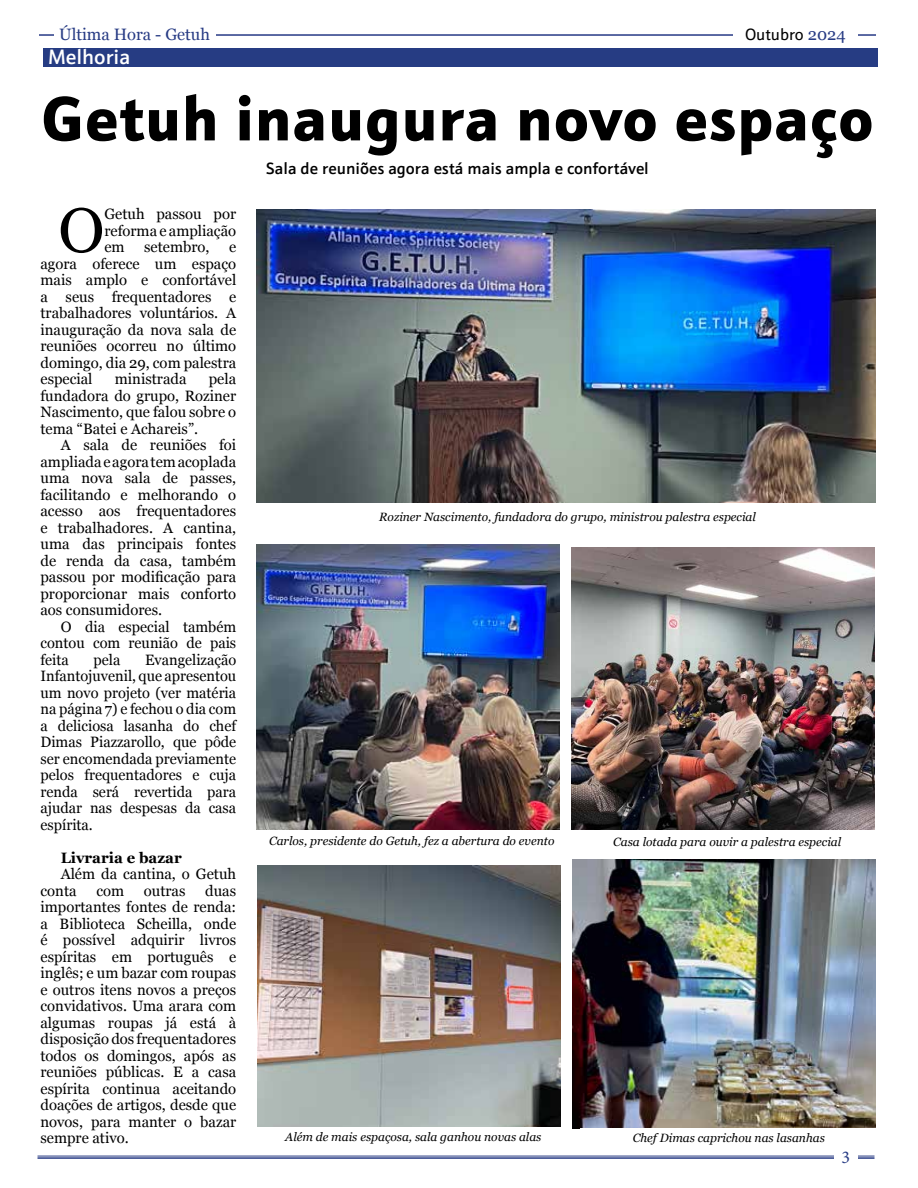
<style>
.page{position:relative;width:918px;height:1188px;background:#fff}
.page>*{position:absolute;margin:0;border:0;box-sizing:border-box;transform-origin:0 0}
.t1{font:900 63px "Schnebel Sans ME";letter-spacing:.01em;color:#000}
.t2{font:62.7px "Georgia";color:#000}
.t3{font:500 21px "Schnebel Sans ME";color:#fff}
.t4{font:18px "Minion Pro";color:#273b84}
.t5{font:500 16.5px "Schnebel Sans ME";color:#000}
.t6{font:16.5px "Georgia";color:#273b84}
.t7{font:16.5px "Schnebel Sans ME";color:#000}
.t8{font:15px/16.5px "Georgia";color:#000;text-align:justify}
.t9{font:700 15px "Georgia";color:#000}
.t10{font:italic 12px "Georgia";color:#000}
.s1{font-family:"Georgia";color:#273b84}
</style>
<div class="page">
<hr style="left:38px;top:1156px;width:837px;height:1px;background:#273b84">
<hr style="left:38px;top:1157px;width:837px;height:2px;background:#273b84">
<hr style="left:39px;top:34px;width:837px;height:2px;background:#273985">
<div style="left:54px;top:28px;width:162px;height:14px;background:#fff"></div>
<div style="left:733px;top:28px;width:125px;height:14px;background:#fff"></div>
<div style="left:834px;top:1150px;width:24px;height:13px;background:#fff"></div>
<div style="left:44px;top:48px;width:834px;height:18px;background:#263c83"></div>
<img style="left:256px;top:209px;width:620px;height:294px">
<img style="left:256px;top:544px;width:303px;height:286px">
<img style="left:571px;top:548px;width:303px;height:282px">
<img style="left:258px;top:866px;width:302px;height:261px">
<img style="left:572px;top:860px;width:303px;height:269px">
<div style="left:580px;top:1128px;width:298px;height:20px;background:#fff"></div>
<p class="t6" style="left:59px;top:22px;width:152px">Última Hora - Getuh</p>
<p class="t7" style="left:745px;top:23px;width:102px">Outubro <span class="s1">2024</span></p>
<h3 class="t3" style="left:48px;top:40px;width:84px">Melhoria</h3>
<h1 class="t1" style="left:41px;top:62px;width:834px">Getuh inaugura novo espaço</h1>
<h2 class="t2" style="left:58px;top:185px;width:48px">O</h2>
<p class="t8" style="left:104px;top:205px;width:133px">Getuh passou por reforma e ampliação em</p>
<p class="t8" style="left:144px;top:238px;width:67px">setembro,</p>
<p class="t8" style="left:41px;top:238px;width:197px;text-indent:189px">e agora oferece um espaço mais amplo e confortável a seus frequentadores e trabalhadores voluntários. A inauguração da nova sala de reuniões ocorreu no último domingo, dia 29, com palestra especial</p>
<p class="t8" style="left:41px;top:370px;width:197px;text-indent:168px">pela fundadora do grupo, Roziner Nascimento, que falou sobre o tema “Batei e Achareis”.</p>
<p class="t8" style="left:41px;top:436px;width:197px;text-indent:20px">A sala de reuniões foi ampliada e agora tem acoplada uma nova sala de passes, facilitando e melhorando o acesso aos frequentadores e trabalhadores. A cantina, uma das principais fontes de renda da casa, também passou por modificação para proporcionar mais conforto aos consumidores.</p>
<p class="t8" style="left:40px;top:617px;width:197px;text-indent:20px">O dia especial também contou com reunião de pais feita</p>
<p class="t8" style="left:115px;top:370px;width:73px">ministrada</p>
<p class="t8" style="left:40px;top:650px;width:197px;text-indent:105px">Evangelização Infantojuvenil, que apresentou um novo projeto (ver matéria na página 7) e fechou o dia com a deliciosa lasanha do chef Dimas Piazzarollo, que pôde ser encomendada previamente pelos frequentadores e cuja renda será revertida para ajudar nas despesas da casa espírita.</p>
<p class="t9" style="left:61px;top:846px;width:123px">Livraria e bazar</p>
<p class="t8" style="left:40px;top:865px;width:197px;text-indent:20px">Além da cantina, o Getuh conta</p>
<p class="t8" style="left:94px;top:650px;width:28px">pela</p>
<p class="t8" style="left:40px;top:881px;width:197px;text-indent:165px">duas importantes fontes de renda: a Biblioteca Scheilla, onde é possível adquirir livros espíritas em português e inglês; e um bazar com roupas e outros itens novos a preços convidativos. Uma arara com algumas roupas já está à disposição dos frequentadores todos os domingos, após as reuniões públicas. E a casa espírita continua aceitando doações de artigos, desde que novos, para manter o bazar sempre ativo.</p>
<p class="t8" style="left:96px;top:881px;width:29px">com</p>
<p class="t8" style="left:144px;top:881px;width:43px">outras</p>
<p class="t5" style="left:266px;top:155px;width:384px">Sala de reuniões agora está mais ampla e confortável</p>
<p class="t10" style="left:379px;top:508px;width:378px">Roziner Nascimento, fundadora do grupo, ministrou palestra especial</p>
<p class="t10" style="left:269px;top:832px;width:287px">Carlos, presidente do Getuh, fez a abertura do evento</p>
<p class="t10" style="left:613px;top:833px;width:230px">Casa lotada para ouvir a palestra especial</p>
<p class="t10" style="left:285px;top:1128px;width:258px">Além de mais espaçosa, sala ganhou novas alas</p>
<p class="t10" style="left:633px;top:1129px;width:194px">Chef Dimas caprichou nas lasanhas</p>
<p class="t4" style="left:842px;top:1146px;width:10px">3</p>
</div>
